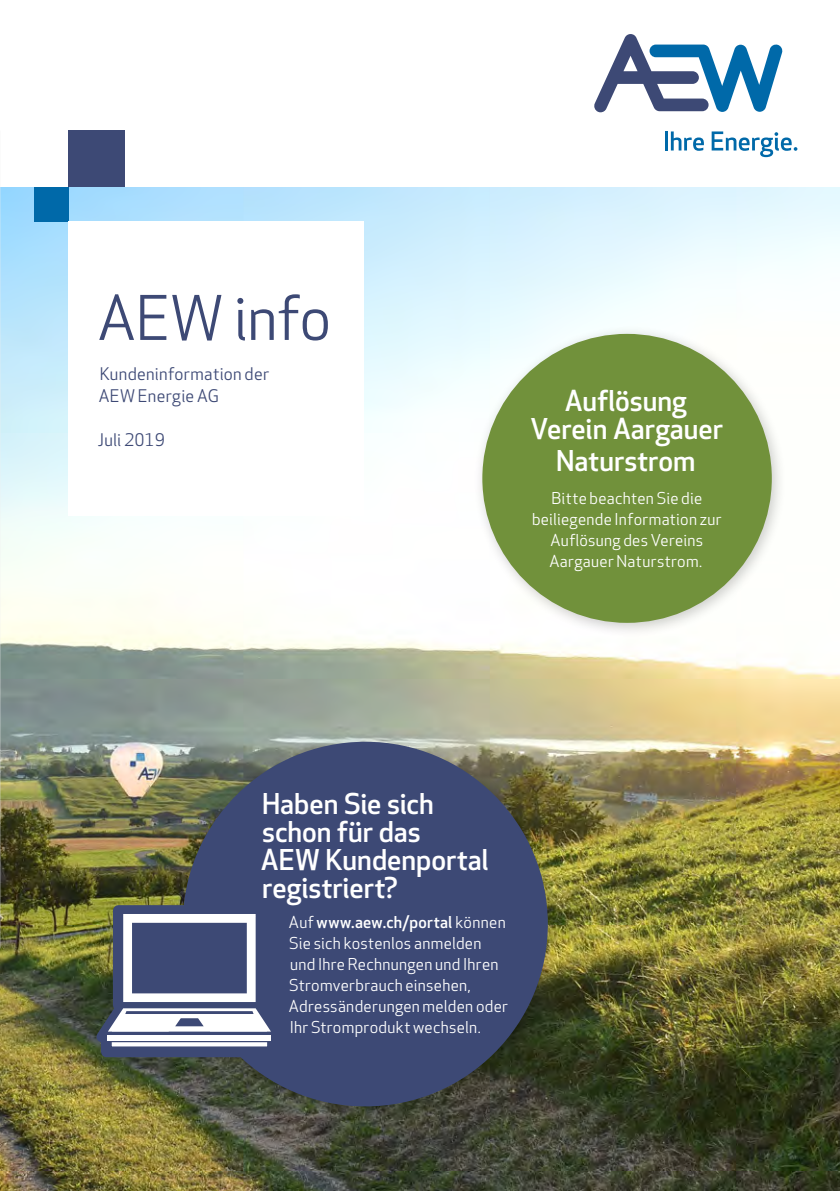
<style>
.page{position:relative;width:840px;height:1191px;background:#fff}
.page>*{position:absolute;margin:0;border:0;box-sizing:border-box;transform-origin:0 0}
.t1{font:60px "Apex New";letter-spacing:.005em;color:#3d4975}
.t2{font:500 28px/28px "Apex New";color:#fff}
.t3{font:17px/22px "Apex New";letter-spacing:.015em;color:#3d4975}
.t4{font:16px/21px "Apex New";letter-spacing:.02em;color:#fff}
.s1{font-weight:500}
</style>
<div class="page">
<img style="left:0;top:187px;width:839px;height:1004px">
<div style="left:68px;top:130px;width:57px;height:57px;background:#3d4975"></div>
<div style="left:34px;top:187px;width:34px;height:34px;background:#0069a9"></div>
<div style="left:68px;top:221px;width:295px;height:295px;background:#fff"></div>
<div style="left:174px;top:733px;width:386px;height:386px;background:#000;opacity:.2"></div>
<div style="left:183px;top:741px;width:364px;height:365px;background:#3d4975;border-radius:50%"></div>
<div style="left:101px;top:1030px;width:177px;height:27px;background:#3d4975"></div>
<svg style="left:82px;top:899px;width:196px;height:148px"></svg>
<hr style="left:664px;top:131px;width:3px;height:19px;background:#0069a9">
<svg style="left:670px;top:131px;width:33px;height:20px"></svg>
<svg style="left:711px;top:131px;width:86px;height:26px"></svg>
<svg style="left:594px;top:34px;width:188px;height:78px"></svg>
<div style="left:473px;top:325px;width:313px;height:313px;background:#000;opacity:.2"></div>
<div style="left:482px;top:334px;width:289px;height:289px;background:#71913b;border-radius:50%"></div>
<p class="t1" style="left:98px;top:285px;width:235px">AEW info</p>
<p class="t3" style="left:99px;top:363px;width:172px">Kundeninformation der<br>AEW Energie AG</p>
<p class="t3" style="left:98px;top:429px;width:69px">Juli 2019</p>
<p class="t2" style="left:530px;top:388px;width:194px;text-align:center">Auflösung<br>Verein Aargauer</p>
<p class="t2" style="left:555px;top:448px;width:141px">Naturstrom</p>
<p class="t4" style="left:531px;top:488px;width:191px;text-align:center">Bitte beachten Sie die beiliegende Information zur<br>Auflösung des Vereins<br>Aargauer Naturstrom.</p>
<p class="t2" style="left:261px;top:791px;width:229px">Haben Sie sich schon für das<br>AEW Kundenportal registriert?</p>
<p class="t4" style="left:289px;top:912px;width:220px">Auf <span class="s1">www.aew.ch/portal</span> können<br>Sie sich kostenlos anmelden und Ihre Rechnungen und Ihren<br>Stromverbrauch einsehen,<br>Adressänderungen melden oder<br>Ihr Stromprodukt wechseln.</p>
</div>
